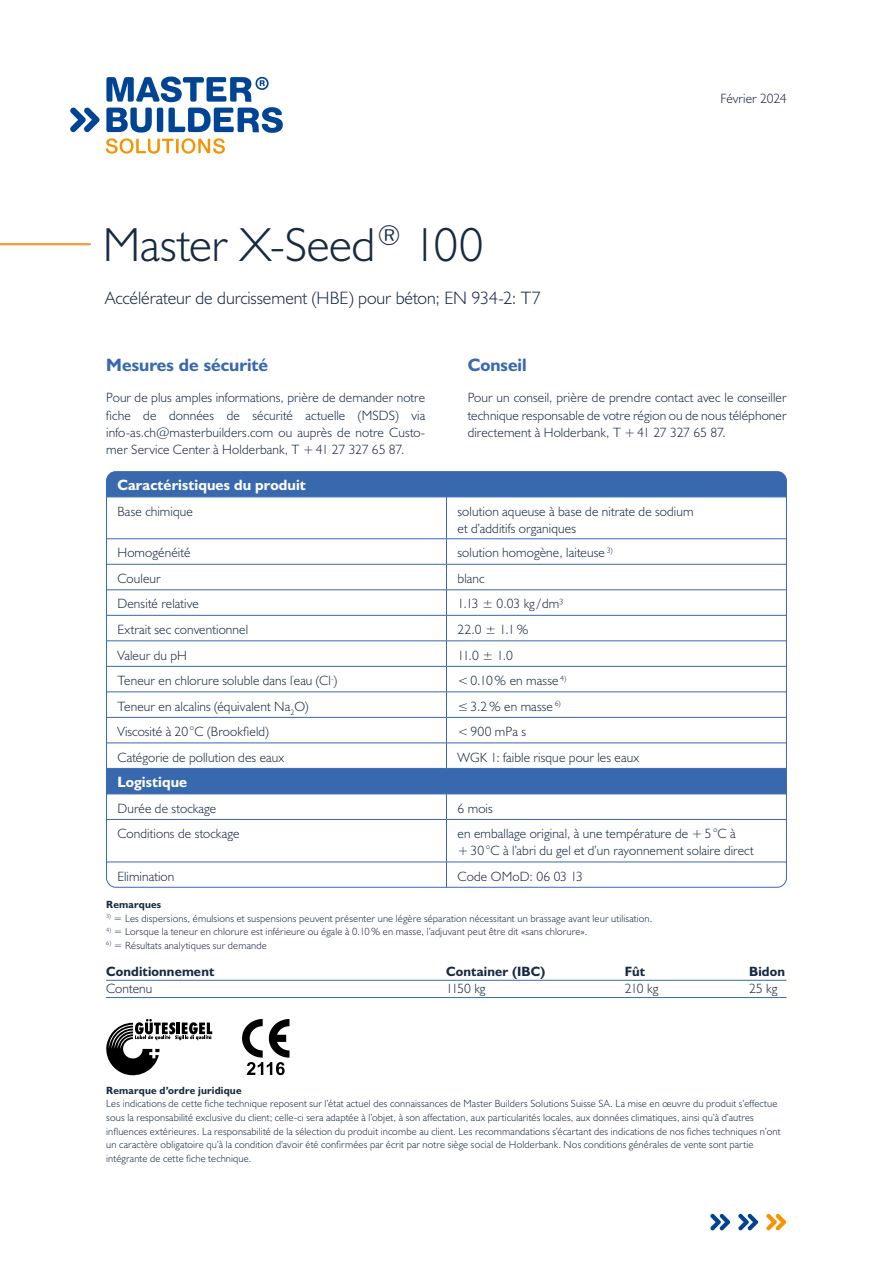
<style>
.page{position:relative;width:893px;height:1263px;background:#fff}
.page>*{position:absolute;margin:0;border:0;box-sizing:border-box;transform-origin:0 0}
.t1{font:300 48px "Humanist 521 BT";letter-spacing:-.005em;color:#162a42}
.t2{font:300 18px "Humanist 521 BT";letter-spacing:-.005em;color:#162a42}
.t3{font:700 18px "Humanist 521 BT";color:#3869af}
.t4{font:700 15px "Humanist 521 BT";letter-spacing:.005em;color:#fff}
.t5{font:300 13.5px/17.2px "Humanist 521 BT";letter-spacing:.01em;color:#162a42}
.t6{font:700 13.5px "Humanist 521 BT";letter-spacing:.01em;color:#162a42}
.t7{font:300 10.5px/13.5px "Humanist 521 BT";letter-spacing:.015em;color:#162a42}
.t8{font:700 10.5px "Humanist 521 BT";letter-spacing:.02em;color:#162a42}
</style>
<div class="page">
<svg style="left:70px;top:108px;width:30px;height:24px"></svg>
<svg style="left:106px;top:77px;width:177px;height:77px"></svg>
<hr style="left:0;top:243px;width:90px;height:2px;background:#f69b38">
<svg style="left:710px;top:1214px;width:20px;height:16px"></svg>
<svg style="left:738px;top:1214px;width:20px;height:16px"></svg>
<svg style="left:766px;top:1214px;width:20px;height:16px"></svg>
<svg style="left:242px;top:1019px;width:47px;height:56px"></svg>
<svg style="left:106px;top:1019px;width:106px;height:56px"></svg>
<div style="left:108px;top:473px;width:677px;height:24px;background:#3869af"></div>
<svg style="left:106px;top:539px;width:681px;height:348px"></svg>
<hr style="left:106px;top:497px;width:340px;height:1px;background:#3869af">
<hr style="left:446px;top:497px;width:341px;height:1px;background:#3869af">
<hr style="left:446px;top:497px;width:1px;height:41px;background:#3869af">
<svg style="left:446px;top:539px;width:1px;height:229px"></svg>
<hr style="left:106px;top:768px;width:340px;height:1px;background:#3869af">
<hr style="left:446px;top:768px;width:341px;height:1px;background:#3869af">
<hr style="left:106px;top:794px;width:340px;height:1px;background:#3869af">
<hr style="left:446px;top:794px;width:341px;height:1px;background:#3869af">
<svg style="left:446px;top:794px;width:1px;height:25px"></svg>
<hr style="left:446px;top:820px;width:1px;height:42px;background:#3869af">
<hr style="left:106px;top:862px;width:340px;height:1px;background:#3869af">
<hr style="left:446px;top:862px;width:341px;height:1px;background:#3869af">
<svg style="left:446px;top:862px;width:1px;height:23px"></svg>
<hr style="left:106px;top:538px;width:340px;height:1px;background:#3869af">
<hr style="left:106px;top:564px;width:340px;height:1px;background:#3869af">
<hr style="left:106px;top:589px;width:340px;height:1px;background:#3869af">
<hr style="left:106px;top:615px;width:340px;height:1px;background:#3869af">
<hr style="left:446px;top:615px;width:341px;height:1px;background:#3869af">
<hr style="left:106px;top:641px;width:340px;height:1px;background:#3869af">
<hr style="left:446px;top:641px;width:341px;height:1px;background:#3869af">
<hr style="left:106px;top:666px;width:340px;height:1px;background:#3869af">
<hr style="left:446px;top:666px;width:341px;height:1px;background:#3869af">
<hr style="left:106px;top:692px;width:340px;height:1px;background:#3869af">
<hr style="left:446px;top:692px;width:341px;height:1px;background:#3869af">
<hr style="left:106px;top:717px;width:340px;height:1px;background:#3869af">
<hr style="left:446px;top:717px;width:341px;height:1px;background:#3869af">
<hr style="left:106px;top:743px;width:340px;height:1px;background:#3869af">
<hr style="left:446px;top:743px;width:341px;height:1px;background:#3869af">
<hr style="left:446px;top:538px;width:341px;height:1px;background:#3869af">
<hr style="left:446px;top:564px;width:341px;height:1px;background:#3869af">
<hr style="left:446px;top:589px;width:341px;height:1px;background:#3869af">
<hr style="left:106px;top:819px;width:340px;height:1px;background:#3869af">
<hr style="left:446px;top:819px;width:341px;height:1px;background:#3869af">
<hr style="left:106px;top:980px;width:680px;height:1px;background:#3869af">
<hr style="left:106px;top:997px;width:680px;height:1px;background:#3869af">
<h1 class="t1" style="left:103px;top:215px;width:382px">Master X-Seed<sup>®</sup> 100</h1>
<h2 class="t2" style="left:105px;top:287px;width:437px">Accélérateur de durcissement (HBE) pour béton; EN 934-2: T7</h2>
<p class="t5" style="left:720px;top:90px;width:68px">Février 2024</p>
<h2 class="t3" style="left:106px;top:354px;width:163px">Mesures de sécurité</h2>
<p class="t5" style="left:106px;top:389px;width:320px;text-align:justify">Pour de plus amples informations, prière de demander notre fiche de données de sécurité actuelle (MSDS) via info-as.ch@masterbuilders.com ou auprès de notre Custo&shy;mer Service Center à Holderbank, T +41 27 327 65 87.</p>
<h2 class="t3" style="left:468px;top:354px;width:60px">Conseil</h2>
<p class="t5" style="left:468px;top:389px;width:320px;text-align:justify">Pour un conseil, prière de prendre contact avec le conseiller technique responsable de votre région ou de nous télé phoner directement à Holderbank, T +41 27 327 65 87.</p>
<p class="t4" style="left:117px;top:475px;width:190px">Caractéristiques du produit</p>
<p class="t5" style="left:117px;top:502px;width:77px">Base chimique</p>
<p class="t5" style="left:458px;top:502px;width:237px">solution aqueuse à base de nitrate de sodium et d’additifs organiques</p>
<p class="t5" style="left:117px;top:544px;width:75px">Homogénéité</p>
<p class="t5" style="left:458px;top:544px;width:157px">solution homogène, laiteuse <sup>3)</sup></p>
<p class="t5" style="left:117px;top:570px;width:45px">Couleur</p>
<p class="t5" style="left:458px;top:570px;width:29px">blanc</p>
<p class="t5" style="left:117px;top:595px;width:83px">Densité relative</p>
<p class="t5" style="left:458px;top:595px;width:108px">1.13 ± 0.03 kg / dm³</p>
<p class="t5" style="left:117px;top:621px;width:132px">Extrait sec conventionnel</p>
<p class="t5" style="left:458px;top:621px;width:72px">22.0 ± 1.1%</p>
<p class="t5" style="left:117px;top:646px;width:71px">Valeur du pH</p>
<p class="t5" style="left:458px;top:646px;width:57px">11.0 ± 1.0</p>
<p class="t5" style="left:117px;top:672px;width:221px">Teneur en chlorure soluble dans l<sup>’</sup>eau (Cl<sup>-</sup>)</p>
<p class="t5" style="left:458px;top:672px;width:110px">&lt;0.10% en masse <sup>4)</sup></p>
<p class="t5" style="left:117px;top:697px;width:193px">Teneur en alcalins (équivalent Na<sub>2</sub>O)</p>
<p class="t5" style="left:458px;top:697px;width:105px">≤3.2% en masse <sup>6)</sup></p>
<p class="t5" style="left:117px;top:723px;width:153px">Viscosité à 20°C (Brookfield)</p>
<p class="t5" style="left:458px;top:723px;width:70px">&lt;900 mPa s</p>
<p class="t5" style="left:117px;top:748px;width:168px">Catégorie de pollution des eaux</p>
<p class="t5" style="left:458px;top:748px;width:183px">WGK 1: faible risque pour les eaux</p>
<p class="t4" style="left:117px;top:772px;width:71px">Logistique</p>
<p class="t5" style="left:117px;top:799px;width:101px">Durée de stockage</p>
<p class="t5" style="left:458px;top:799px;width:37px">6 mois</p>
<p class="t5" style="left:117px;top:825px;width:124px">Conditions de stockage</p>
<p class="t5" style="left:458px;top:825px;width:298px">en emballage original, à une température de +5°C à +30°C à l’abri du gel et d’un rayonnement solaire direct</p>
<p class="t5" style="left:117px;top:867px;width:58px">Elimination</p>
<p class="t5" style="left:458px;top:867px;width:127px">Code OMoD: 06 03 13</p>
<p class="t8" style="left:106px;top:898px;width:57px">Remarques</p>
<p class="t7" style="left:106px;top:911px;width:547px"><sup>3)</sup> = Les dispersions, émulsions et suspensions peuvent présenter une légère séparation nécessitant un brassage avant leur utilisation.</p>
<p class="t7" style="left:106px;top:925px;width:483px"><sup>4)</sup> = Lorsque la teneur en chlorure est inférieure ou égale à 0.10% en masse, l’adjuvant peut être dit «sans chlorure».</p>
<p class="t7" style="left:106px;top:938px;width:162px"><sup>6)</sup> = Résultats analytiques sur demande</p>
<p class="t6" style="left:106px;top:963px;width:110px">Conditionnement</p>
<p class="t6" style="left:446px;top:963px;width:100px">Container (IBC)</p>
<p class="t6" style="left:625px;top:963px;width:22px">Fût</p>
<p class="t6" style="left:749px;top:963px;width:38px">Bidon</p>
<p class="t5" style="left:106px;top:980px;width:48px">Contenu</p>
<p class="t5" style="left:446px;top:980px;width:41px">1150 kg</p>
<p class="t5" style="left:625px;top:980px;width:35px">210 kg</p>
<p class="t5" style="left:749px;top:980px;width:30px">25 kg</p>
<p class="t8" style="left:106px;top:1084px;width:137px">Remarque d’ordre juridique</p>
<p class="t7" style="left:106px;top:1097px;width:676px">Les indications de cette fiche technique reposent sur l’état actuel des connaissances de Master Builders Solutions Suisse SA. La mise en œuvre du produit s’effectue sous la responsabilité exclusive du client; celle-ci sera adaptée à l’objet, à son affectation, aux particularités locales, aux données climatiques, ainsi qu’à d’autres influences extérieures. La responsabilité de la sélection du produit incombe au client. Les recommandations s’écartant des indications de nos fiches techniques n’ont un caractère obligatoire qu’à la condition d'avoir été confirmées par écrit par notre siège social de Holderbank. Nos conditions générales de vente sont partie intégrante de cette fiche technique.</p>
</div>
